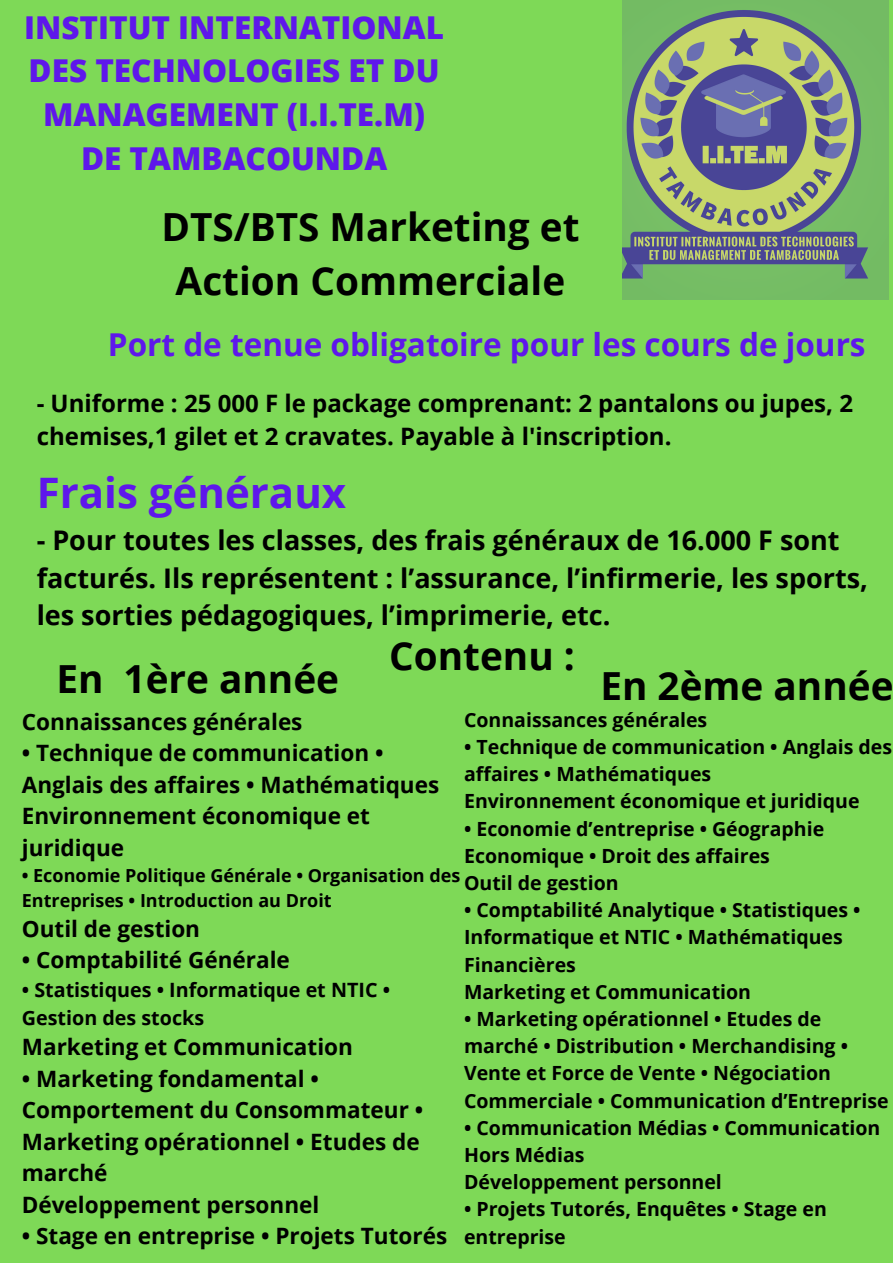
<style>
.page{position:relative;width:893px;height:1263px;background:#7ed957}
.page>*{position:absolute;margin:0;border:0;box-sizing:border-box;transform-origin:0 0}
.t1{font:700 42px "Open Sans";color:#5e17eb}
.t2{font:700 38.7px/54px "Open Sans";color:#000;text-align:center}
.t3{font:800 31.5px/43.9px "Open Sans";color:#5e17eb;text-align:center}
.t4{font:700 31.5px "Open Sans";color:#5e17eb}
.t5{font:700 27px/37.7px "Open Sans";color:#000}
.t6{font:700 24px/33.2px "Open Sans";color:#000}
.t7{font:700 22.58px/31.5px "Open Sans";color:#000}
.t8{font:700 19.73px/27.6px "Open Sans";color:#000}
.t9{font:700 19.5px/27.2px "Open Sans";color:#000}
.t10{font:700 18px/24.8px "Open Sans";color:#000}
</style>
<div class="page">
<img style="left:623px;top:0;width:265px;height:300px">
<h3 class="t3" style="left:24px;top:4px;width:421px">INSTITUT INTERNATIONAL<br>DES TECHNOLOGIES ET DU<br>MANAGEMENT (I.I.TE.M)<br>DE TAMBACOUNDA</h3>
<h2 class="t2" style="left:161px;top:199px;width:420px">DTS/BTS Marketing et<br>Action Commerciale</h2>
<h3 class="t4" style="left:108px;top:323px;width:759px">Port de tenue obligatoire pour les cours de jours</h3>
<p class="t6" style="left:37px;top:386px;width:818px">- Uniforme : 25 000 F le package comprenant: 2 pantalons ou jupes, 2 chemises,1 gilet et 2 cravates. Payable à l'inscription.</p>
<h1 class="t1" style="left:37px;top:463px;width:311px">Frais généraux</h1>
<h3 class="t5" style="left:37px;top:521px;width:833px">- Pour toutes les classes, des frais généraux de 16.000 F sont facturés. Ils représentent : l’assurance, l’infirmerie, les sports, les sorties pédagogiques, l’imprimerie, etc.</h3>
<h2 class="t2" style="left:389px;top:628px;width:187px">Contenu :</h2>
<h2 class="t2" style="left:56px;top:651px;width:284px">En 1ère année</h2>
<h2 class="t2" style="left:600px;top:657px;width:295px">En 2ème année</h2>
<p class="t7" style="left:22px;top:705px;width:282px">Connaissances générales</p>
<p class="t7" style="left:22px;top:737px;width:419px">• Technique de communication •<br>Anglais des affaires • Mathématiques<br>Environnement économique et juridique</p>
<p class="t10" style="left:22px;top:863px;width:440px">• Economie Politique Générale • Organisation des<br>Entreprises • Introduction au Droit</p>
<p class="t7" style="left:22px;top:912px;width:180px">Outil de gestion</p>
<p class="t7" style="left:22px;top:944px;width:270px">• Comptabilité Générale</p>
<p class="t8" style="left:22px;top:975px;width:370px">• Statistiques • Informatique et NTIC •<br>Gestion des stocks</p>
<p class="t7" style="left:22px;top:1030px;width:333px">Marketing et Communication</p>
<p class="t7" style="left:22px;top:1062px;width:403px">• Marketing fondamental •<br>Comportement du Consommateur •<br>Marketing opérationnel • Etudes de marché<br>Développement personnel</p>
<p class="t7" style="left:22px;top:1219px;width:427px">• Stage en entreprise • Projets Tutorés</p>
<p class="t9" style="left:464px;top:705px;width:245px">Connaissances générales</p>
<p class="t9" style="left:464px;top:733px;width:429px">• Technique de communication • Anglais des affaires • Mathématiques<br>Environnement économique et juridique</p>
<p class="t9" style="left:464px;top:814px;width:362px">• Economie d’entreprise • Géographie<br>Economique • Droit des affaires<br>Outil de gestion</p>
<p class="t9" style="left:464px;top:896px;width:398px">• Comptabilité Analytique • Statistiques •<br>Informatique et NTIC • Mathématiques<br>Financières<br>Marketing et Communication</p>
<p class="t9" style="left:464px;top:1005px;width:426px">• Marketing opérationnel • Etudes de marché • Distribution • Merchandising • Vente et Force de Vente • Négociation Commerciale • Communication d’Entreprise</p>
<p class="t9" style="left:464px;top:1114px;width:418px">• Communication Médias • Communication<br>Hors Médias<br>Développement personnel</p>
<p class="t9" style="left:464px;top:1195px;width:364px">• Projets Tutorés, Enquêtes • Stage en entreprise</p>
</div>
